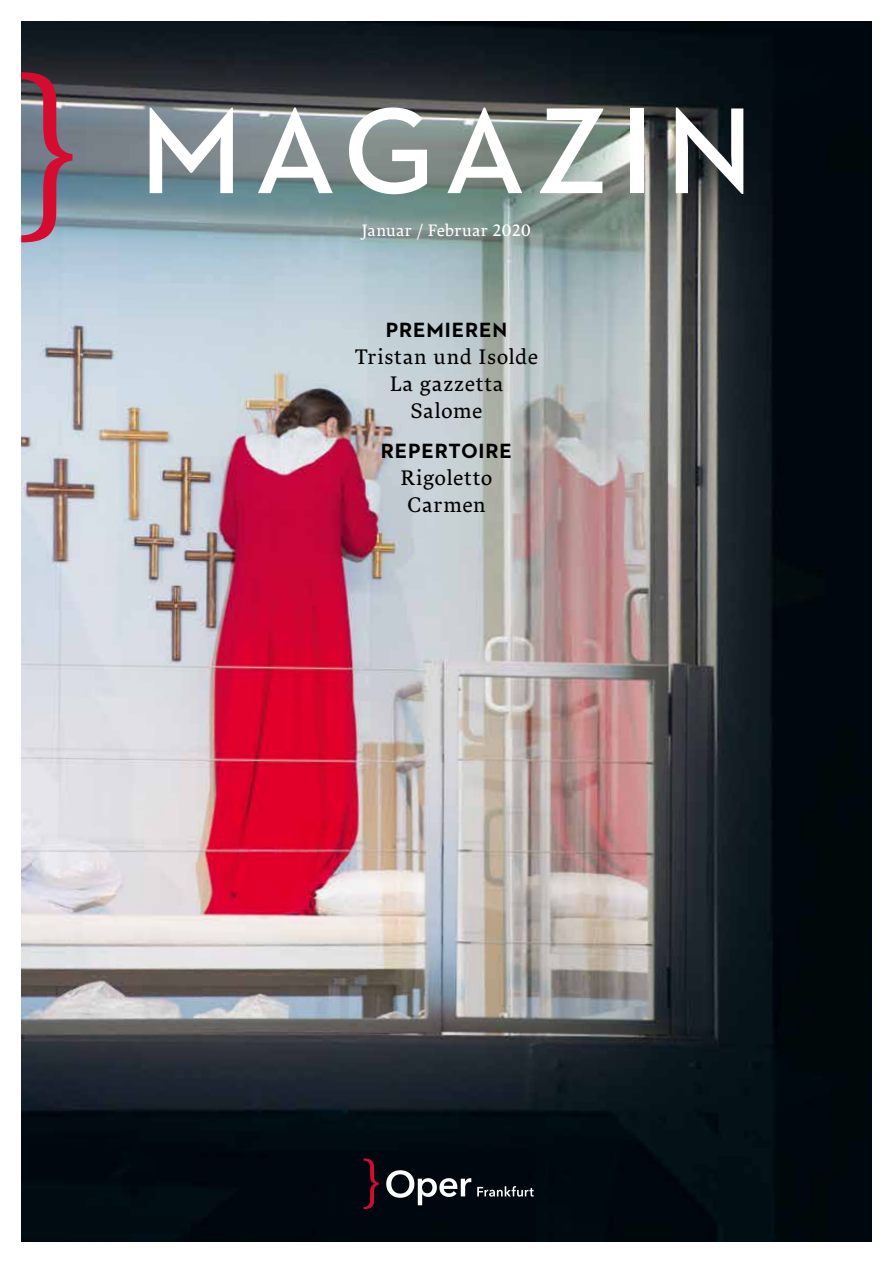
<style>
.page{position:relative;width:893px;height:1263px;background:#fff}
.page>*{position:absolute;margin:0;border:0;box-sizing:border-box;transform-origin:0 0}
.t1{font:600 124.5px "Neutraface 2 Text";letter-spacing:.085em;color:#fff}
.t2{font:21px/27px "Lava Std";letter-spacing:.03em;color:#000;text-align:center}
.t3{font:700 21px "Neutraface 2 Text";letter-spacing:.04em;color:#000}
.t4{font:16.5px "Lava Std";letter-spacing:.005em;color:#fff}
</style>
<div class="page">
<img style="left:21px;top:21px;width:851px;height:1221px">
<svg style="left:364px;top:1158px;width:15px;height:51px"></svg>
<svg style="left:386px;top:1170px;width:85px;height:35px"></svg>
<svg style="left:477px;top:1186px;width:57px;height:10px"></svg>
<svg style="left:21px;top:72px;width:51px;height:170px;background:#8b5f73"></svg>
<h1 class="t1" style="left:139px;top:72px;width:616px">MAGAZIN</h1>
<p class="t4" style="left:362px;top:219px;width:171px">Januar / Februar 2020</p>
<p class="t3" style="left:386px;top:316px;width:123px">PREMIEREN</p>
<p class="t2" style="left:355px;top:342px;width:185px">Tristan und Isolde<br>La gazzetta<br>Salome</p>
<p class="t3" style="left:381px;top:437px;width:133px">REPERTOIRE</p>
<p class="t2" style="left:400px;top:463px;width:94px">Rigoletto<br>Carmen</p>
</div>
